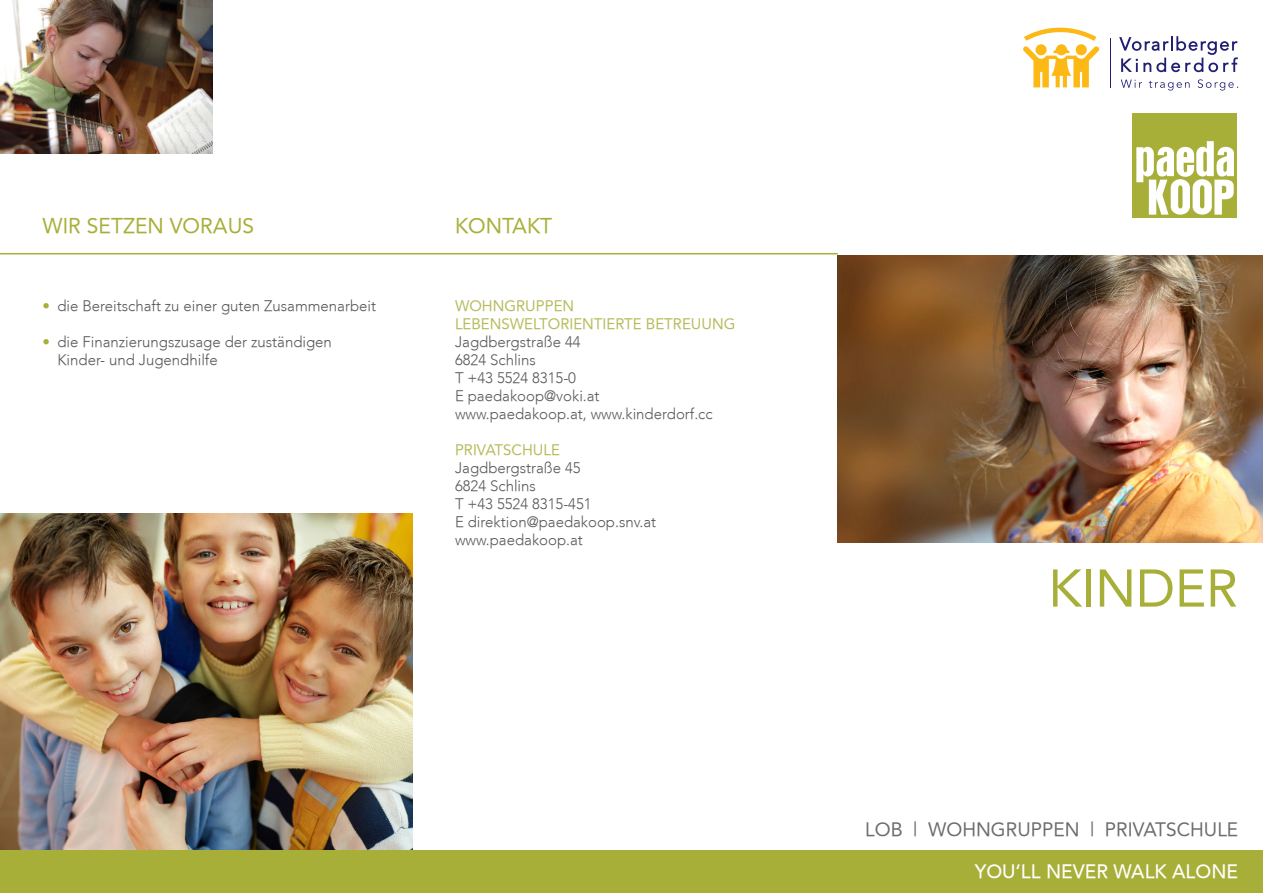
<style>
.page{position:relative;width:1263px;height:893px;background:#fff}
.page>*{position:absolute;margin:0;border:0;box-sizing:border-box;transform-origin:0 0}
.t1{font:52.5px "Avenir";color:#a7af38}
.t2{font:21px "Avenir";color:#a7af38}
.t3{font:19.05px "Avenir";color:#6c6d70}
.t4{font:500 19.05px "Avenir";color:#fff}
.t5{font:300 15px/18px "Avenir";color:#57585a}
.t6{font:15px/18px "Avenir";color:#b7bb5b}
.s1{color:#a7af38}
</style>
<div class="page">
<img style="left:0;top:513px;width:412px;height:337px">
<svg style="left:1119px;top:36px;width:119px;height:36px"></svg>
<svg style="left:1121px;top:80px;width:21px;height:8px"></svg>
<svg style="left:1149px;top:81px;width:40px;height:10px"></svg>
<svg style="left:1198px;top:79px;width:40px;height:12px"></svg>
<hr style="left:1110px;top:38px;width:1px;height:49px;background:#221e72">
<svg style="left:1023px;top:27px;width:76px;height:60px"></svg>
<div style="left:0;top:850px;width:1263px;height:43px;background:#a7af38"></div>
<img style="left:838px;top:255px;width:425px;height:288px">
<hr style="left:0;top:253px;width:838px;height:1px;background:#a7af38">
<img style="left:0;top:0;width:213px;height:153px">
<div style="left:1133px;top:113px;width:104px;height:105px;background:#a7af38"></div>
<svg style="left:1136px;top:141px;width:98px;height:74px"></svg>
<h2 class="t2" style="left:43px;top:214px;width:213px">WIR SETZEN VORAUS</h2>
<h2 class="t2" style="left:455px;top:214px;width:29px">KONTAKT</h2>
<p class="t5" style="left:43px;top:296px;width:335px"><span class="s1">•</span> die Bereitschaft zu einer guten Zusammenarbeit</p>
<p class="t5" style="left:57px;top:332px;width:276px;text-indent:-15px"><span class="s1">•</span> die Finanzierungszusage der zuständigen<br>Kinder- und Jugendhilfe</p>
<p class="t6" style="left:455px;top:296px;width:26px">WOHNGRUPPEN<br>LEBENSWELTORIENTIERTE</p>
<p class="t6" style="left:646px;top:314px;width:21px">BETREUUNG</p>
<p class="t5" style="left:455px;top:332px;width:259px">Jagdbergstraße 44<br>6824 Schlins<br>T +43 5524 8315-0<br>E paedakoop@voki.at www.paedakoop.at, www.kinderdorf.cc</p>
<p class="t6" style="left:455px;top:440px;width:67px">PRIVATSCHULE</p>
<p class="t5" style="left:455px;top:458px;width:203px">Jagdbergstraße 45<br>6824 Schlins<br>T +43 5524 8315-451<br>E direktion@paedakoop.snv.at www.paedakoop.at</p>
<h1 class="t1" style="left:1048px;top:558px;width:191px">KINDER</h1>
<p class="t3" style="left:865px;top:818px;width:374px">LOB | WOHNGRUPPEN | PRIVATSCHULE</p>
<p class="t4" style="left:975px;top:860px;width:265px">YOU‘LL NEVER WALK ALONE</p>
</div>
